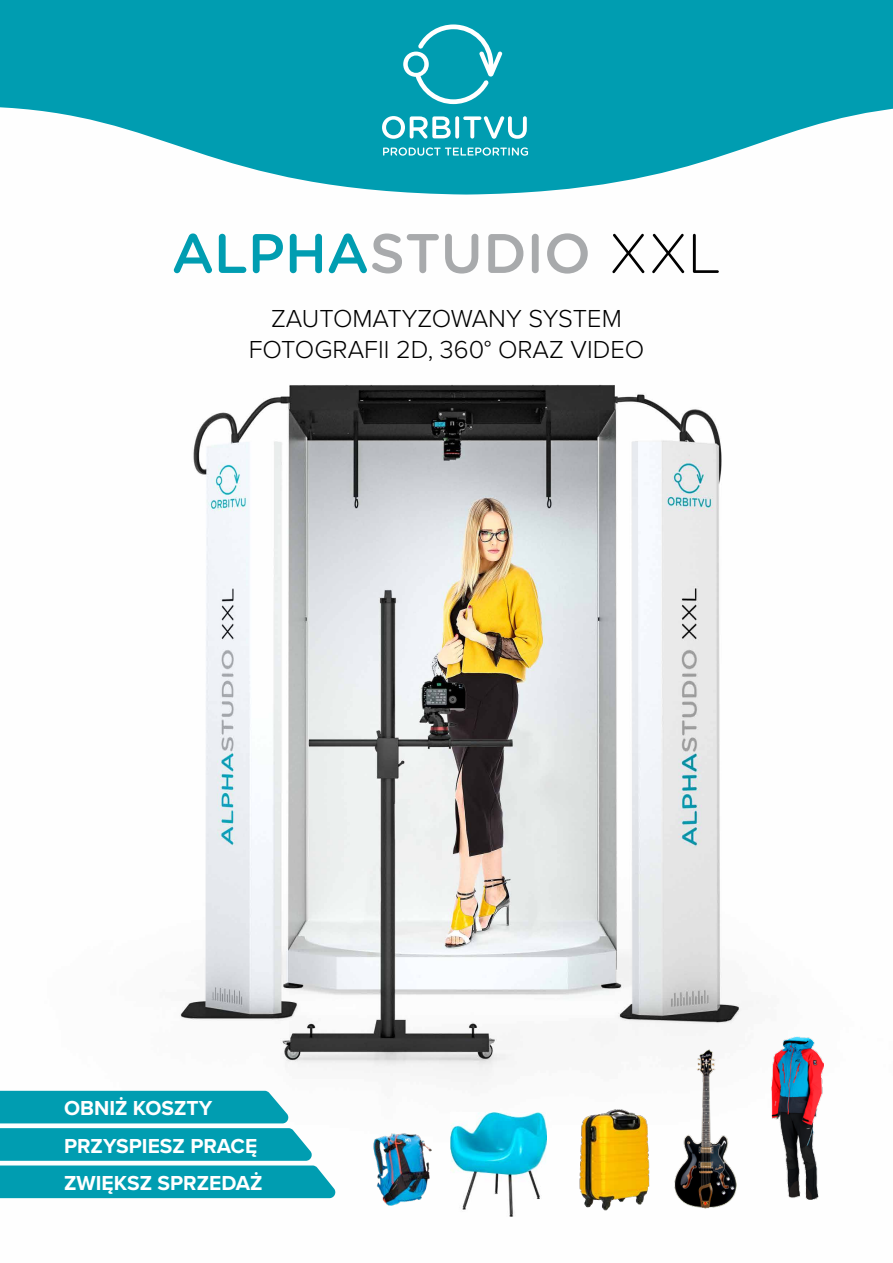
<style>
.page{position:relative;width:893px;height:1263px;background:#fff}
.page>*{position:absolute;margin:0;border:0;box-sizing:border-box;transform-origin:0 0}
.t1{font:500 55.5px "Gotham Rounded";letter-spacing:-.005em;color:#a8aaac}
.t2{font:300 25.5px/31.5px "Proxima Nova";color:#000;text-align:center}
.t3{font:700 21px/37.5px "Proxima Nova";color:#fff}
.s1{color:#009db1}
.s2{font-weight:300;color:#000}
</style>
<div class="page">
<img style="left:0;top:384px;width:817px;height:816px">
<svg style="left:0;top:0;width:893px;height:195px;fill:#009db1"></svg>
<svg style="left:403px;top:24px;width:99px;height:80px;background:#2caebe"></svg>
<svg style="left:382px;top:116px;width:69px;height:23px"></svg>
<svg style="left:455px;top:116px;width:4px;height:23px"></svg>
<svg style="left:463px;top:116px;width:64px;height:23px"></svg>
<svg style="left:383px;top:147px;width:145px;height:9px"></svg>
<img style="left:772px;top:1037px;width:52px;height:162px">
<img style="left:373px;top:1134px;width:58px;height:72px">
<img style="left:451px;top:1113px;width:96px;height:104px">
<img style="left:674px;top:1049px;width:62px;height:160px">
<img style="left:566px;top:1102px;width:87px;height:109px">
<svg style="left:0;top:1091px;width:337px;height:107px"></svg>
<h1 class="t1" style="left:171px;top:214px;width:551px"><span class="s1">ALPHA</span>STUDIO <span class="s2">XXL</span></h1>
<p class="t2" style="left:249px;top:301px;width:397px">ZAUTOMATYZOWANY SYSTEM<br>FOTOGRAFII 2D, 360° ORAZ VIDEO</p>
<p class="t3" style="left:64px;top:1089px;width:200px">OBNIŻ KOSZTY<br>PRZYSPIESZ PRACĘ<br>ZWIĘKSZ SPRZEDAŻ</p>
</div>
